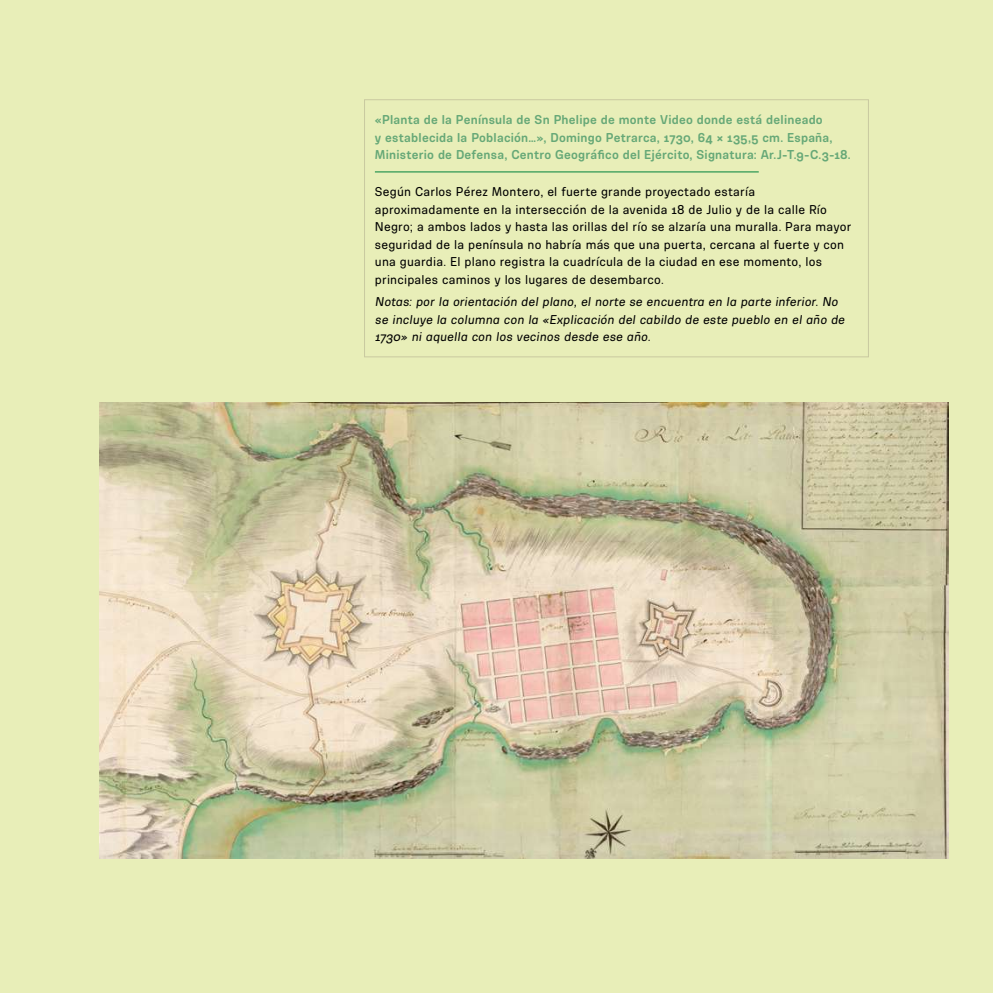
<style>
.page{position:relative;width:993px;height:993px;background:#fff}
.page>*{position:absolute;margin:0;border:0;box-sizing:border-box;transform-origin:0 0}
.t1{font:13.12px/17.5px "Ciudadana";letter-spacing:.015em;color:#000}
.t2{font:700 13.12px/17.5px "Ciudadana";letter-spacing:.015em;color:#66a877}
.t3{font:italic 13.12px/17.5px "Ciudadana";letter-spacing:.015em;color:#000}
</style>
<div class="page">
<div style="left:0;top:0;width:992px;height:992px;background:#e8eeb8"></div>
<img style="left:99px;top:402px;width:848px;height:456px">
<hr style="left:375px;top:171px;width:383px;height:1px;background:#00833b">
<div style="left:364px;top:99px;width:504px;height:258px;border:1px solid #c9c9a0"></div>
<p class="t2" style="left:375px;top:110px;width:477px">«Planta de la Península de Sn Phelipe de monte Video donde está delineado<br>y establecida la Población…», Domingo Petrarca, 1730, 64 × 135,5 cm. España,<br>Ministerio de Defensa, Centro Geográfico del Ejército, Signatura: Ar.J-T.9-C.3-18.</p>
<p class="t1" style="left:375px;top:183px;width:478px">Según Carlos Pérez Montero, el fuerte grande proyectado estaría aproximadamente en la intersección de la avenida 18 de Julio y de la calle Río Negro; a ambos lados y hasta las orillas del río se alzaría una muralla. Para mayor seguridad de la península no habría más que una puerta, cercana al fuerte y con una guardia. El plano registra la cuadrícula de la ciudad en ese momento, los principales caminos y los lugares de desembarco.</p>
<p class="t3" style="left:375px;top:293px;width:471px">Notas: por la orientación del plano, el norte se encuentra en la parte inferior. No se incluye la columna con la «Explicación del cabildo de este pueblo en el año de<br>1730» ni aquella con los vecinos desde ese año.</p>
</div>
